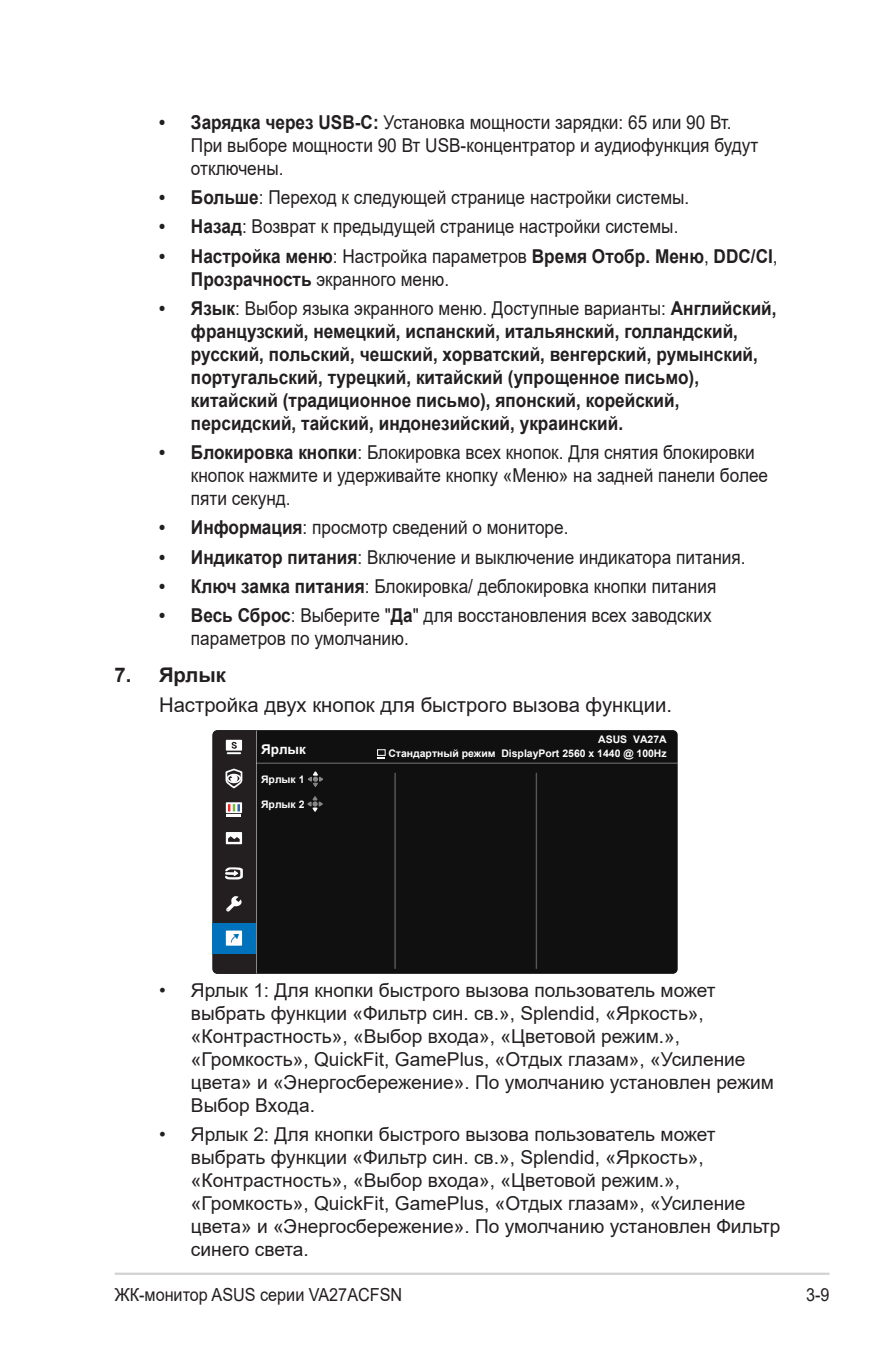
<style>
.page{position:relative;width:893px;height:1346px;background:#fff}
.page>*{position:absolute;margin:0;border:0;box-sizing:border-box;transform-origin:0 0}
.Body_Text_Indent{font:20.25px "Arial";color:#231f20}
.OSD_Item{font:700 20.25px "Arial";color:#231f20}
.t1{font:19.12px/22.9px "Arial";color:#231f20;scale:.9 1}
.t2{font:19.12px/22.9px "Arial";color:#231f20}
.t3{font:700 19.12px/22.9px "Arial";color:#231f20;scale:.9 1}
.t4{font:18px "Arial";color:#231f20;scale:.9 1}
.t5{font:700 13.5px "Arial";color:#fff}
.t6{font:700 10.35px "Arial";color:#fff}
.s1{font-weight:700}
.s2{font-weight:400}
</style>
<div class="page">
<hr style="left:115px;top:1272px;width:714px;height:3px;background:#d1d2d4">
<div style="left:212px;top:730px;width:466px;height:244px;background:#101010;border-radius:5px"></div>
<hr style="left:213px;top:762px;width:465px;height:2px;background:#fff">
<hr style="left:394px;top:773px;width:2px;height:196px;background:#fff">
<hr style="left:536px;top:773px;width:1px;height:196px;background:#fff">
<hr style="left:256px;top:730px;width:1px;height:243px;background:#fff">
<div style="left:212px;top:923px;width:44px;height:30px;background:#0072bc"></div>
<svg style="left:213px;top:731px;width:43px;height:242px;background:#374049"></svg>
<div style="left:377px;top:749px;width:9px;height:7px;border:1px solid #fff"></div>
<svg style="left:308px;top:771px;width:15px;height:16px"></svg>
<svg style="left:307px;top:796px;width:16px;height:16px"></svg>
<p class="t1" style="left:191px;top:110px;width:632px;text-indent:-32px"><span class="s1">• Зарядка через USB-C:</span> Установка мощности зарядки: 65 или 90 Вт.<br>При выборе мощности 90 Вт USB-концентратор и аудиофункция будут отключены.</p>
<p class="t1" style="left:159px;top:186px;width:591px"><span class="s1">• Больше</span>: Переход к следующей странице настройки системы.</p>
<p class="t1" style="left:159px;top:215px;width:579px"><span class="s1">• Назад</span>: Возврат к предыдущей странице настройки системы.</p>
<p class="t3" style="left:191px;top:245px;width:653px;text-indent:-32px">• Настройка меню<span class="s2">: Настройка параметров</span> Вpeмя Oтoбp. Мeню<span class="s2">,</span> DDC/CI<span class="s2">,<br></span>Прозрачность <span class="s2">экранного меню.</span></p>
<p class="t3" style="left:191px;top:297px;width:652px;text-indent:-32px">• Язык<span class="s2">: Выбор языка экранного меню. Доступные варианты:</span> Английский, французский, немецкий, испанский, итальянский, голландский, русский, польский, чешский, хорватский, венгерский, румынский, португальский, турецкий, китайский (упрощенное письмо), китайский (традиционное письмо), японский, корейский, персидский, тайский, индонезийский, украинский.</p>
<p class="t1" style="left:191px;top:441px;width:643px;text-indent:-32px"><span class="s1">• Блокировка кнопки</span>: Блокировка всех кнопок. Для снятия блокировки кнопок нажмите и удерживайте кнопку «Меню» на задней панели более пяти секунд.</p>
<p class="t1" style="left:159px;top:516px;width:456px"><span class="s1">• Информация</span>: просмотр сведений о мониторе.</p>
<p class="t1" style="left:159px;top:545px;width:653px"><span class="s1">• Индикатор питания</span>: Включение и выключение индикатора питания.</p>
<p class="t1" style="left:159px;top:574px;width:621px"><span class="s1">• Ключ замка питания</span>: Блокировка/ деблокировка кнопки питания</p>
<p class="t1" style="left:191px;top:604px;width:580px;text-indent:-32px"><span class="s1">• Весь Сброс</span>: Выберите "<span class="s1">Да</span>" для восстановления всех заводских параметров по умолчанию.</p>
<p class="OSD_Item" style="left:114px;top:661px;width:113px">7. Ярлык</p>
<p class="Body_Text_Indent" style="left:159px;top:691px;width:514px">Настройка двух кнопок для быстрого вызова функции.</p>
<p class="t5" style="left:261px;top:739px;width:46px">Ярлык</p>
<p class="t6" style="left:598px;top:732px;width:70px">ASUS VA27A</p>
<p class="t6" style="left:388px;top:746px;width:280px">Стандартный режим DisplayPort 2560 x 1440 @ 100Hz</p>
<p class="t6" style="left:261px;top:772px;width:45px">Ярлык 1</p>
<p class="t6" style="left:261px;top:797px;width:45px">Ярлык 2</p>
<p class="t2" style="left:191px;top:979px;width:585px;text-indent:-32px">• Ярлык 1: Для кнопки быстрого вызова пользователь может выбрать функции «Фильтр син. св.», Splendid, «Яркость», «Контрастность», «Выбор входа», «Цветoвой режим.», «Громкость», QuickFit, GamePlus, «Отдых глазам», «Усиление цвета» и «Энергосбережение». По умолчанию установлен режим Выбop Вxoдa.</p>
<p class="t2" style="left:191px;top:1123px;width:591px;text-indent:-32px">• Ярлык 2: Для кнопки быстрого вызова пользователь может выбрать функции «Фильтр син. св.», Splendid, «Яркость», «Контрастность», «Выбор входа», «Цветoвой режим.», «Громкость», QuickFit, GamePlus, «Отдых глазам», «Усиление цвета» и «Энергосбережение». По умолчанию установлен Фильтр синего света.</p>
<p class="t4" style="left:115px;top:1282px;width:321px">ЖК-монитор ASUS серии VA27ACFSN</p>
<p class="t4" style="left:806px;top:1282px;width:28px">3-9</p>
</div>
